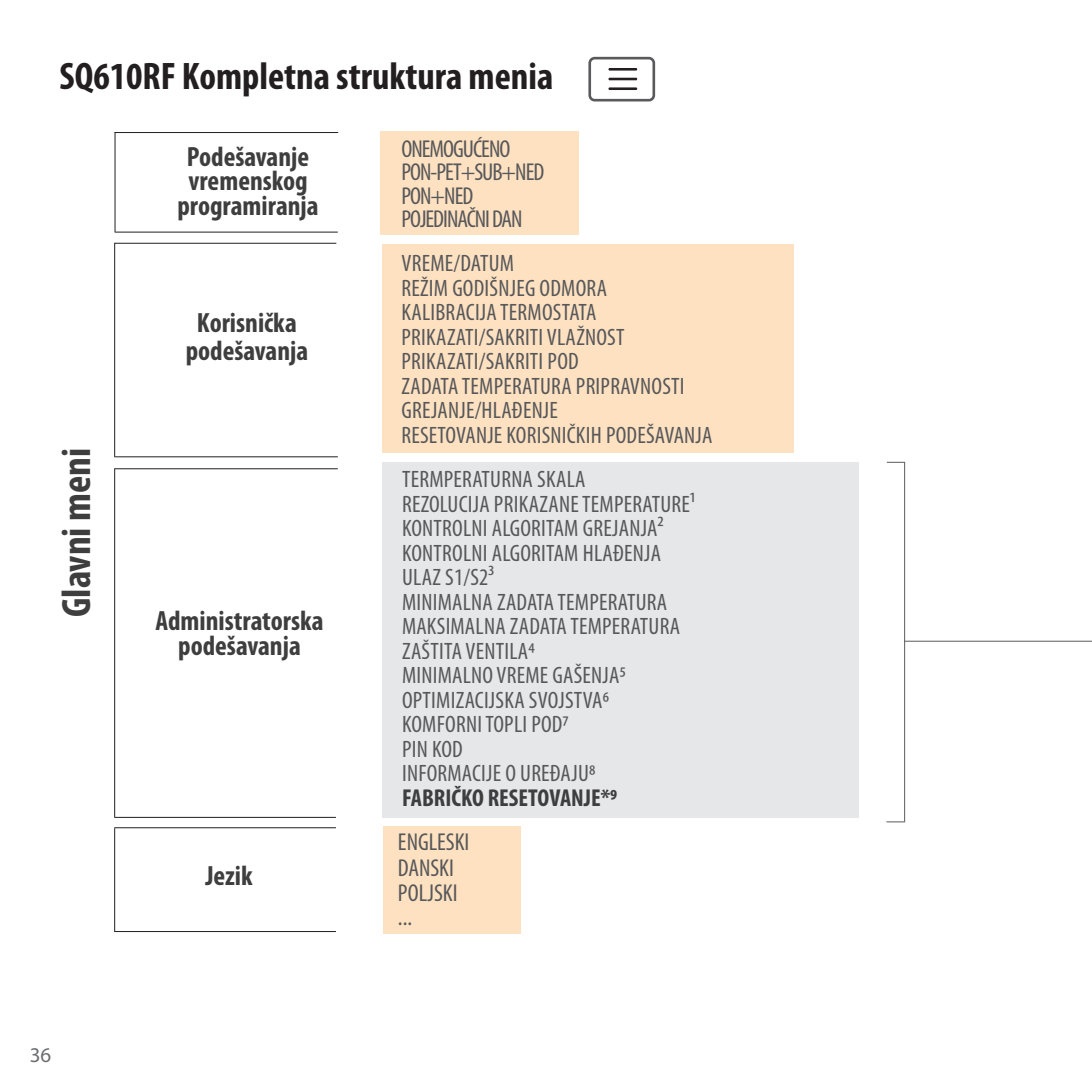
<style>
.page{position:relative;width:1092px;height:1092px;background:#fff}
.page>*{position:absolute;margin:0;border:0;box-sizing:border-box;transform-origin:0 0}
.t1{font:700 condensed 40.95px "Myriad Pro";color:#3e3e3f}
.t2{font:700 condensed 38.5px "Myriad Pro";color:#231f20}
.t3{font:700 condensed 28px/24.5px "Myriad Pro";color:#3e3e3f;text-align:center}
.t4{font:condensed 24.5px "Myriad Pro";letter-spacing:-.04em;color:#57585a}
.t5{font:700 condensed 24.5px "Myriad Pro";color:#3e3e3f}
.t6{font:condensed 24.5px "Myriad Pro";color:#57585a}
.t7{font:condensed 23.8px "Myriad Pro";letter-spacing:.01em;color:#57585a}
.t8{font:21px "Myriad Pro";color:#6c6d70}
</style>
<div class="page">
<div style="left:382px;top:462px;width:476px;height:356px;background:#e6e7e9"></div>
<div style="left:383px;top:244px;width:411px;height:209px;background:#fee1c1"></div>
<div style="left:383px;top:826px;width:137px;height:107px;background:#fee1c1"></div>
<hr style="left:608px;top:78px;width:29px;height:2px;background:#231f20">
<hr style="left:608px;top:68px;width:29px;height:3px;background:#231f20">
<hr style="left:608px;top:87px;width:29px;height:3px;background:#231f20">
<hr style="left:114px;top:132px;width:2px;height:100px;background:#231f20">
<hr style="left:115px;top:132px;width:223px;height:1px;background:#231f20">
<hr style="left:115px;top:468px;width:223px;height:1px;background:#231f20">
<hr style="left:115px;top:243px;width:221px;height:1px;background:#231f20">
<hr style="left:115px;top:231px;width:223px;height:2px;background:#231f20">
<hr style="left:114px;top:827px;width:222px;height:1px;background:#231f20">
<hr style="left:114px;top:930px;width:222px;height:2px;background:#231f20">
<hr style="left:115px;top:816px;width:221px;height:1px;background:#231f20">
<hr style="left:115px;top:456px;width:223px;height:1px;background:#231f20">
<div style="left:380px;top:132px;width:198px;height:103px;background:#fee1c1"></div>
<hr style="left:114px;top:828px;width:1px;height:103px;background:#231f20">
<hr style="left:114px;top:243px;width:1px;height:214px;background:#231f20">
<hr style="left:114px;top:468px;width:1px;height:349px;background:#231f20">
<hr style="left:904px;top:462px;width:1px;height:360px;background:#5a5a5d">
<svg style="left:886px;top:461px;width:19px;height:2px"></svg>
<svg style="left:886px;top:821px;width:18px;height:1px"></svg>
<div style="left:588px;top:57px;width:67px;height:44px;border:3px solid #5a5a5d;border-radius:5px"></div>
<hr style="left:904px;top:640px;width:187px;height:1px;background:#5a5a5d">
<p class="t2" style="left:60px;top:52px;width:495px">SQ610RF Kompletna struktura menia</p>
<p class="t1" style="left:51px;top:617px;width:171px;rotate:-90deg">Glavni meni</p>
<p class="t3" style="left:187px;top:144px;width:124px">Podešavanje</p>
<p class="t3" style="left:188px;top:168px;width:121px">vremenskog</p>
<p class="t3" style="left:177px;top:193px;width:143px">programiranja</p>
<p class="t3" style="left:197px;top:310px;width:101px">Korisnička</p>
<p class="t3" style="left:186px;top:338px;width:124px">podešavanja</p>
<p class="t3" style="left:155px;top:608px;width:170px">Administratorska podešavanja</p>
<p class="t3" style="left:205px;top:862px;width:49px">Jezik</p>
<p class="t4" style="left:401px;top:134px;width:110px">ONEMOGUĆENO</p>
<p class="t4" style="left:401px;top:157px;width:144px">PON-PET+SUB+NED</p>
<p class="t4" style="left:401px;top:181px;width:73px">PON+NED</p>
<p class="t4" style="left:401px;top:204px;width:123px">POJEDINAČNI DAN</p>
<p class="t7" style="left:401px;top:249px;width:114px">VREME/DATUM</p>
<p class="t7" style="left:401px;top:273px;width:207px">REŽIM GODIŠNJEG ODMORA</p>
<p class="t7" style="left:401px;top:298px;width:196px">KALIBRACIJA TERMOSTATA</p>
<p class="t7" style="left:401px;top:322px;width:224px">PRIKAZATI/SAKRITI VLAŽNOST</p>
<p class="t7" style="left:401px;top:347px;width:179px">PRIKAZATI/SAKRITI POD</p>
<p class="t7" style="left:401px;top:371px;width:284px">ZADATA TEMPERATURA PRIPRAVNOSTI</p>
<p class="t7" style="left:401px;top:396px;width:158px">GREJANJE/HLAĐENJE</p>
<p class="t7" style="left:401px;top:420px;width:312px">RESETOVANJE KORISNIČKIH PODEŠAVANJA</p>
<p class="t7" style="left:402px;top:465px;width:185px">TERMPERATURNA SKALA</p>
<p class="t7" style="left:402px;top:489px;width:294px">REZOLUCIJA PRIKAZANE TEMPERATURE1</p>
<p class="t7" style="left:402px;top:514px;width:263px">KONTROLNI ALGORITAM GREJANJA2</p>
<p class="t7" style="left:402px;top:538px;width:260px">KONTROLNI ALGORITAM HLAĐENJA</p>
<p class="t7" style="left:402px;top:563px;width:94px">ULAZ S1/S23</p>
<p class="t7" style="left:402px;top:587px;width:267px">MINIMALNA ZADATA TEMPERATURA</p>
<p class="t7" style="left:402px;top:612px;width:279px">MAKSIMALNA ZADATA TEMPERATURA</p>
<p class="t7" style="left:402px;top:636px;width:134px">ZAŠTITA VENTILA4</p>
<p class="t7" style="left:402px;top:661px;width:225px">MINIMALNO VREME GAŠENJA5</p>
<p class="t7" style="left:402px;top:685px;width:208px">OPTIMIZACIJSKA SVOJSTVA6</p>
<p class="t7" style="left:402px;top:710px;width:168px">KOMFORNI TOPLI POD7</p>
<p class="t7" style="left:402px;top:734px;width:62px">PIN KOD</p>
<p class="t7" style="left:402px;top:759px;width:195px">INFORMACIJE O UREĐAJU8</p>
<p class="t5" style="left:402px;top:782px;width:217px">FABRIČKO RESETOVANJE*9</p>
<p class="t6" style="left:398px;top:827px;width:73px">ENGLESKI</p>
<p class="t4" style="left:398px;top:853px;width:58px">DANSKI</p>
<p class="t6" style="left:398px;top:878px;width:61px">POLJSKI</p>
<p class="t4" style="left:398px;top:902px;width:16px">...</p>
<p class="t8" style="left:30px;top:1042px;width:23px">36</p>
</div>
